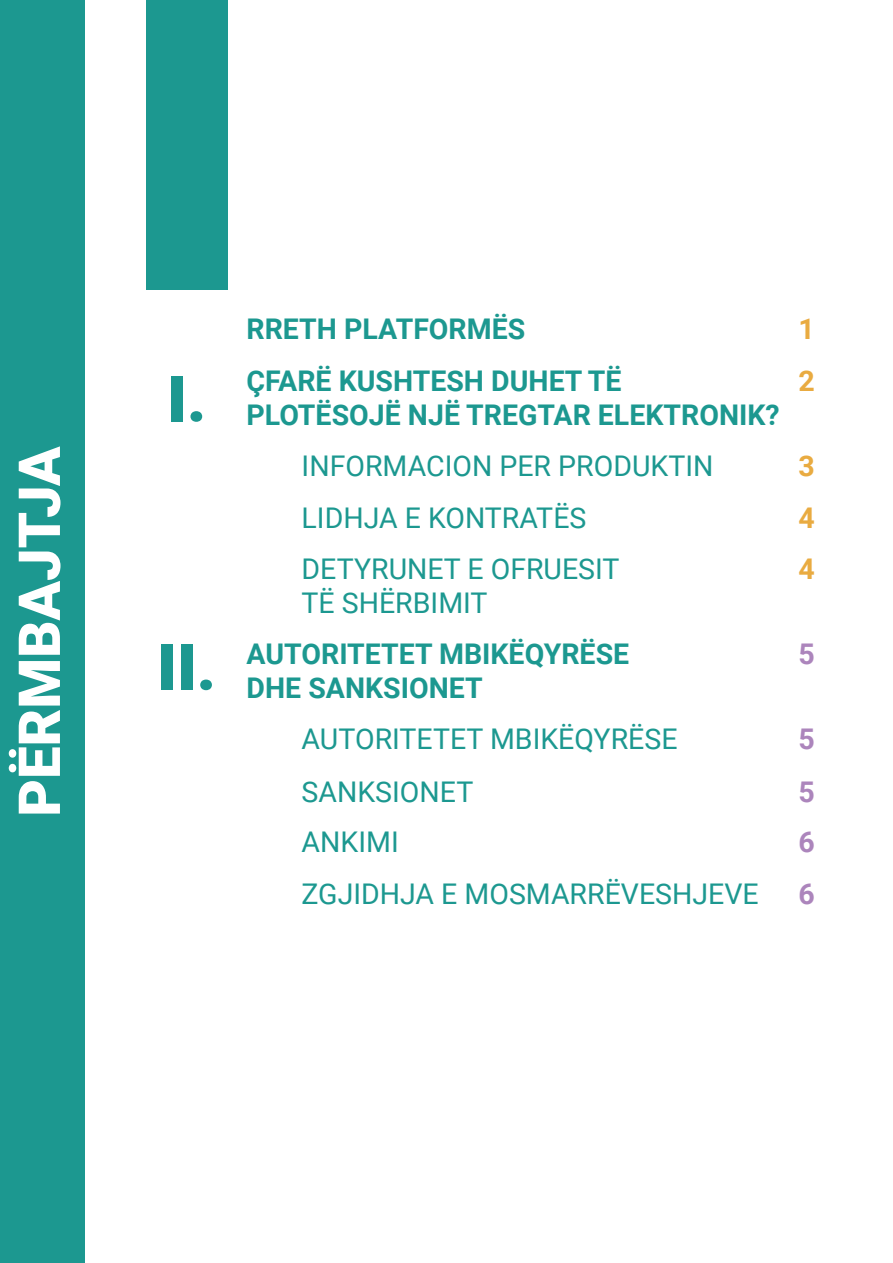
<style>
.page{position:relative;width:893px;height:1263px;background:#fff}
.page>*{position:absolute;margin:0;border:0;box-sizing:border-box;transform-origin:0 0}
.t1{font:900 64.35px "Roboto";color:#1c9890}
.t2{font:900 58.05px "Roboto";color:#fff}
.t3{font:28.5px/34.2px "Roboto";color:#1c9890}
.t4{font:700 28.5px/34.2px "Roboto";color:#1c9890}
.t5{font:700 28.5px "Roboto";color:#e9ab41}
.t6{font:700 28.5px "Roboto";color:#ac85bc}
</style>
<div class="page">
<div style="left:0;top:0;width:84px;height:1263px;background:#1c9890"></div>
<div style="left:146px;top:0;width:81px;height:289px;background:#1c9890"></div>
<h2 class="t2" style="left:-1px;top:817px;width:372px;rotate:-90deg">PËRMBAJTJA</h2>
<h1 class="t1" style="left:167px;top:353px;width:40px">I.</h1>
<h1 class="t1" style="left:158px;top:622px;width:60px">II.</h1>
<p class="t4" style="left:247px;top:311px;width:280px">RRETH PLATFORMËS</p>
<p class="t5" style="left:798px;top:309px;width:18px">1</p>
<p class="t4" style="left:247px;top:362px;width:535px">ÇFARË KUSHTESH DUHET TË<br>PLOTËSOJË NJË TREGTAR ELEKTRONIK?</p>
<p class="t5" style="left:798px;top:361px;width:18px">2</p>
<p class="t3" style="left:302px;top:448px;width:413px">INFORMACION PER PRODUKTIN</p>
<p class="t5" style="left:798px;top:446px;width:18px">3</p>
<p class="t3" style="left:302px;top:499px;width:286px">LIDHJA E KONTRATËS</p>
<p class="t5" style="left:798px;top:498px;width:18px">4</p>
<p class="t3" style="left:302px;top:551px;width:319px">DETYRUNET E OFRUESIT<br>TË SHËRBIMIT</p>
<p class="t5" style="left:798px;top:549px;width:18px">4</p>
<p class="t4" style="left:247px;top:635px;width:384px">AUTORITETET MBIKËQYRËSE<br>DHE SANKSIONET</p>
<p class="t6" style="left:798px;top:633px;width:18px">5</p>
<p class="t3" style="left:302px;top:720px;width:377px">AUTORITETET MBIKËQYRËSE</p>
<p class="t6" style="left:798px;top:719px;width:18px">5</p>
<p class="t3" style="left:302px;top:773px;width:173px">SANKSIONET</p>
<p class="t6" style="left:798px;top:772px;width:18px">5</p>
<p class="t3" style="left:302px;top:824px;width:99px">ANKIMI</p>
<p class="t6" style="left:798px;top:822px;width:18px">6</p>
<p class="t3" style="left:302px;top:875px;width:459px">ZGJIDHJA E MOSMARRËVESHJEVE</p>
<p class="t6" style="left:798px;top:873px;width:18px">6</p>
</div>
